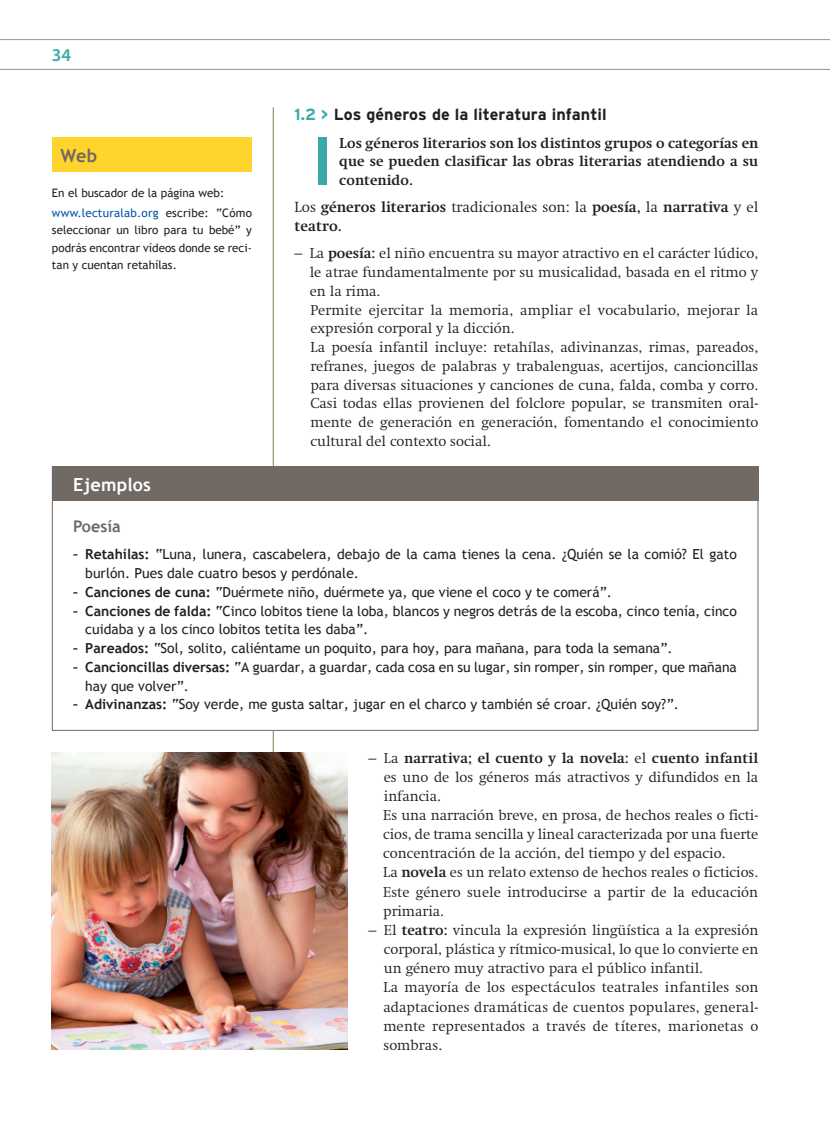
<style>
.page{position:relative;width:830px;height:1124px;background:#fff}
.page>*{position:absolute;margin:0;border:0;box-sizing:border-box;transform-origin:0 0}
.t1{font:700 18px "Trebuchet MS";letter-spacing:.01em;color:#fff}
.t2{font:700 18px "Trebuchet MS";color:#716963}
.t3{font:600 18px "Myriad Pro";color:#3ba9a9}
.t4{font:700 16.2px "Interstate";color:#231f20}
.t5{font:700 16.2px "Trebuchet MS";color:#716963}
.t6{font:700 15px/18.8px "Swift LT Std";color:#231f20}
.t7{font:300 14.7px/19.2px "Swift LT Std";color:#231f20}
.t8{font:700 14.7px/18.8px "Swift LT Std";color:#231f20;text-align:justify}
.t9{font:13.8px/18.8px "Trebuchet MS";color:#231f20}
.t10{font:11.7px/17.2px "Trebuchet MS";color:#231f20;text-align:justify}
.t11{font:11.7px/20.4px "Trebuchet MS";letter-spacing:.02em;color:#231f20}
.s1{color:#0154a6}
.s2{color:#3ba9a9}
.s3{font-weight:300}
.s4{font-weight:400}
.s5{font-weight:700}
</style>
<div class="page">
<hr style="left:0;top:39px;width:829px;height:1px;background:#939598">
<hr style="left:0;top:69px;width:829px;height:1px;background:#939598">
<hr style="left:273px;top:107px;width:1px;height:942px;background:#867b59">
<div style="left:52px;top:467px;width:706px;height:34px;background:#716963"></div>
<div style="left:318px;top:137px;width:8px;height:47px;background:#3ba9a9"></div>
<div style="left:52px;top:137px;width:200px;height:34px;background:#ffd42c"></div>
<img style="left:52px;top:751px;width:295px;height:298px">
<p class="t3" style="left:52px;top:48px;width:21px">34</p>
<p class="t2" style="left:60px;top:145px;width:38px">Web</p>
<p class="t11" style="left:52px;top:182px;width:201px">En el buscador de la página web: <span class="s1">www.lecturalab.org</span> escribe: “Cómo</p>
<p class="t10" style="left:52px;top:221px;width:201px">seleccionar un libro para tu bebé” y podrás encontrar vídeos donde se reci&shy;tan y cuentan retahílas.</p>
<p class="t4" style="left:294px;top:108px;width:313px"><span class="s2">1.2 &gt;</span> Los géneros de la literatura infantil</p>
<p class="t8" style="left:339px;top:134px;width:420px">Los géneros literarios son los distintos grupos o categorías en que se pueden clasificar las obras literarias atendiendo a su contenido.</p>
<p class="t6" style="left:294px;top:199px;width:465px"><span class="s3">Los</span> géneros literarios <span class="s3">tradicionales son: la</span> poesía, <span class="s3">la</span> narrativa <span class="s3">y el </span>teatro.</p>
<p class="t7" style="left:310px;top:245px;width:450px;line-height:18.8px;text-indent:-15px"><span class="s4">–</span> La <span class="s5">poesía:</span> el niño encuentra su mayor atractivo en el carácter lúdico, le atrae fundamentalmente por su musicalidad, basada en el ritmo y en la rima.<br>Permite ejercitar la memoria, ampliar el vocabulario, mejorar la expresión corporal y la dicción.<br>La poesía infantil incluye: retahílas, adivinanzas, rimas, pareados, refranes, juegos de palabras y trabalenguas, acertijos, cancioncillas para diversas situaciones y canciones de cuna, falda, comba y corro.<br>Casi todas ellas provienen del folclore popular, se transmiten oral&shy;mente de generación en generación, fomentando el conocimiento cultural del contexto social.</p>
<p class="t1" style="left:73px;top:473px;width:79px">Ejemplos</p>
<p class="t5" style="left:73px;top:516px;width:49px">Poesía</p>
<p class="t9" style="left:85px;top:544px;width:653px;text-indent:-12px"><span class="s5">– Retahílas:</span> “Luna, lunera, cascabelera, debajo de la cama tienes la cena. ¿Quién se la comió? El gato burlón. Pues dale cuatro besos y perdónale.</p>
<p class="t9" style="left:73px;top:582px;width:540px"><span class="s5">– Canciones de cuna:</span> “Duérmete niño, duérmete ya, que viene el coco y te comerá”.</p>
<p class="t9" style="left:85px;top:601px;width:653px;text-indent:-12px"><span class="s5">– Canciones de falda:</span> “Cinco lobitos tiene la loba, blancos y negros detrás de la escoba, cinco tenía, cinco cuidaba y a los cinco lobitos tetita les daba”.</p>
<p class="t9" style="left:73px;top:638px;width:600px"><span class="s5">– Pareados:</span> “Sol, solito, caliéntame un poquito, para hoy, para mañana, para toda la semana”.</p>
<p class="t9" style="left:85px;top:657px;width:653px;text-indent:-12px"><span class="s5">– Cancioncillas diversas:</span> “A guardar, a guardar, cada cosa en su lugar, sin romper, sin romper, que mañana hay que volver”.</p>
<p class="t9" style="left:73px;top:695px;width:607px"><span class="s5">– Adivinanzas:</span> “Soy verde, me gusta saltar, jugar en el charco y también sé croar. ¿Quién soy?”.</p>
<p class="t7" style="left:383px;top:749px;width:376px;text-indent:-15px"><span class="s4">–</span> La <span class="s5">narrativa; el cuento y la novela:</span> el <span class="s5">cuento infantil </span>es uno de los géneros más atractivos y difundidos en la infancia.<br>Es una narración breve, en prosa, de hechos reales o ficti&shy;cios, de trama sencilla y lineal caracterizada por una fuerte concentración de la acción, del tiempo y del espacio.<br>La <span class="s5">novela</span> es un relato extenso de hechos reales o ficticios.<br>Este género suele introducirse a partir de la educación primaria.</p>
<p class="t7" style="left:383px;top:921px;width:376px;text-indent:-15px"><span class="s4">–</span> El <span class="s5">teatro:</span> vincula la expresión lingüística a la expresión corporal, plástica y rítmico-musical, lo que lo convierte en un género muy atractivo para el público infantil.<br>La mayoría de los espectáculos teatrales infantiles son adaptaciones dramáticas de cuentos populares, general&shy;mente representados a través de títeres, marionetas o sombras.</p>
</div>
